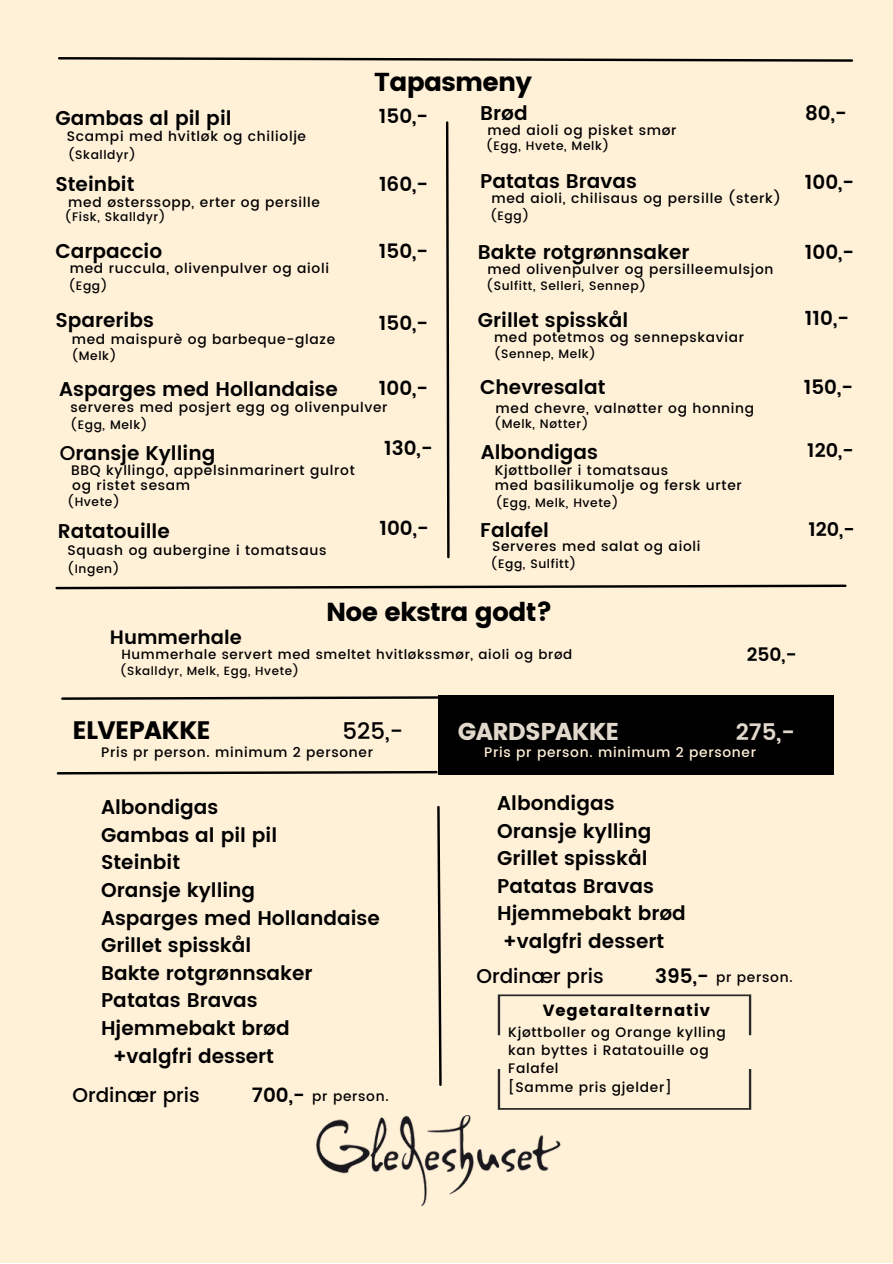
<style>
.page{position:relative;width:893px;height:1264px;background:#fff}
.page>*{position:absolute;margin:0;border:0;box-sizing:border-box;transform-origin:0 0}
.t1{font:25.95px "Poppins";letter-spacing:-.03em;color:#000}
.t2{font:25.2px "Poppins";letter-spacing:-.03em;color:#000}
.t3{font:24.3px "Poppins";letter-spacing:-.03em;color:#e0d8cb}
.t4{font:500 22.95px "Poppins";color:#000}
.t5{font:600 22.95px "Poppins";color:#e0d8cb}
.t6{font:600 19.95px/27.6px "Poppins";color:#000}
.t7{font:500 19.95px "Poppins";color:#000}
.t8{font:600 19.35px "Poppins";color:#000}
.t9{font:600 19.2px "Poppins";color:#000}
.t10{font:600 18.75px "Poppins";color:#000}
.t11{font:16.2px "Poppins";letter-spacing:.05em;color:#000}
.t12{font:500 13.8px/18.3px "Poppins";letter-spacing:.05em;color:#000}
.t13{font:500 13.8px "Poppins";letter-spacing:.05em;color:#fff0d8}
.t14{font:500 13.65px "Poppins";letter-spacing:.05em;color:#000}
.t15{font:500 13.35px "Poppins";letter-spacing:.05em;color:#000}
.t16{font:500 12.3px "Poppins";letter-spacing:.05em;color:#000}
.t17{font:500 12.15px "Poppins";letter-spacing:.05em;color:#000}
.t18{font:500 11.85px "Poppins";letter-spacing:.05em;color:#000}
.s1{font-weight:500}
.s2{font-weight:600;font-size:19.95px}
</style>
<div class="page">
<div style="left:0;top:0;width:892px;height:1262px;background:#fff0d8"></div>
<svg style="left:56px;top:770px;width:383px;height:5px"></svg>
<svg style="left:445px;top:121px;width:5px;height:438px"></svg>
<div style="left:438px;top:695px;width:395px;height:79px;background:#000"></div>
<img style="left:316px;top:1115px;width:245px;height:90px">
<svg style="left:58px;top:57px;width:796px;height:5px"></svg>
<svg style="left:55px;top:584px;width:792px;height:6px"></svg>
<svg style="left:61px;top:696px;width:377px;height:4px"></svg>
<svg style="left:437px;top:805px;width:5px;height:281px"></svg>
<svg style="left:497px;top:994px;width:254px;height:41px"></svg>
<svg style="left:497px;top:1069px;width:254px;height:40px"></svg>
<h3 class="t6" style="left:55px;top:104px;width:178px">Gambas al pil pil</h3>
<p class="t12" style="left:67px;top:127px;width:241px">Scampi med hvitløk og chiliolje</p>
<p class="t16" style="left:68px;top:147px;width:69px">(Skalldyr)</p>
<h3 class="t6" style="left:55px;top:171px;width:81px">Steinbit</h3>
<p class="t12" style="left:68px;top:193px;width:253px">med østerssopp, erter og persille</p>
<p class="t16" style="left:65px;top:210px;width:102px">(Fisk, Skalldyr)</p>
<h3 class="t6" style="left:55px;top:237px;width:108px">Carpaccio</h3>
<p class="t12" style="left:70px;top:259px;width:261px">med ruccula, olivenpulver og aioli</p>
<p class="t16" style="left:69px;top:278px;width:40px">(Egg)</p>
<h3 class="t6" style="left:55px;top:307px;width:100px">Spareribs</h3>
<p class="t12" style="left:72px;top:330px;width:265px">med maispurè og barbeque-glaze</p>
<p class="t16" style="left:72px;top:349px;width:46px">(Melk)</p>
<h1 class="t1" style="left:374px;top:67px;width:159px">Tapasmeny</h1>
<h3 class="t6" style="left:379px;top:103px;width:51px">150,-</h3>
<h3 class="t6" style="left:480px;top:99px;width:49px">Brød</h3>
<p class="t12" style="left:487px;top:121px;width:191px">med aioli og pisket smør</p>
<p class="t16" style="left:486px;top:138px;width:124px">(Egg, Hvete, Melk)</p>
<h3 class="t6" style="left:805px;top:99px;width:43px">80,-</h3>
<h3 class="t6" style="left:379px;top:171px;width:51px">160,-</h3>
<h3 class="t6" style="left:480px;top:167px;width:158px">Patatas Bravas</h3>
<p class="t12" style="left:491px;top:189px;width:291px">med aioli, chilisaus og persille (sterk)</p>
<p class="t16" style="left:490px;top:208px;width:40px">(Egg)</p>
<h3 class="t6" style="left:804px;top:168px;width:51px">100,-</h3>
<h3 class="t6" style="left:379px;top:237px;width:51px">150,-</h3>
<h3 class="t6" style="left:478px;top:238px;width:213px">Bakte rotgrønnsaker</h3>
<p class="t12" style="left:487px;top:260px;width:287px">med olivenpulver og persilleemulsjon</p>
<p class="t16" style="left:486px;top:278px;width:161px">(Sulfitt, Selleri, Sennep)</p>
<h3 class="t6" style="left:804px;top:238px;width:51px">100,-</h3>
<h3 class="t6" style="left:379px;top:309px;width:51px">150,-</h3>
<h3 class="t6" style="left:478px;top:307px;width:152px">Grillet spisskål</h3>
<p class="t14" style="left:494px;top:329px;width:251px">med potetmos og sennepskaviar</p>
<p class="t17" style="left:494px;top:347px;width:103px">(Sennep, Melk)</p>
<h3 class="t6" style="left:804px;top:304px;width:46px">110,-</h3>
<h3 class="t6" style="left:480px;top:373px;width:127px">Chevresalat</h3>
<p class="t12" style="left:495px;top:399px;width:260px">med chevre, valnøtter og honning</p>
<p class="t16" style="left:494px;top:417px;width:95px">(Melk, Nøtter)</p>
<h3 class="t6" style="left:379px;top:374px;width:51px">100,-</h3>
<h3 class="t6" style="left:803px;top:373px;width:51px">150,-</h3>
<h3 class="t6" style="left:59px;top:375px;width:280px">Asparges med Hollandaise</h3>
<p class="t12" style="left:71px;top:398px;width:318px">serveres med posjert egg og olivenpulver</p>
<p class="t16" style="left:71px;top:417px;width:78px">(Egg, Melk)</p>
<h3 class="t6" style="left:60px;top:439px;width:157px"><span class="s1">O</span>ransje Kylling</h3>
<p class="t12" style="left:71px;top:461px;width:285px">BBQ kyllingo, appelsinmarinert gulrot</p>
<p class="t16" style="left:67px;top:494px;width:54px">(Hvete)</p>
<p class="t12" style="left:72px;top:476px;width:119px">og ristet sesam</p>
<h3 class="t6" style="left:58px;top:517px;width:113px">Ratatouille</h3>
<p class="t12" style="left:67px;top:541px;width:260px">Squash og aubergine i tomatsaus</p>
<p class="t16" style="left:67px;top:562px;width:53px">(Ingen)</p>
<h3 class="t6" style="left:384px;top:435px;width:50px">130,-</h3>
<h3 class="t6" style="left:480px;top:438px;width:119px">Albondigas</h3>
<p class="t12" style="left:494px;top:476px;width:249px">med basilikumolje og fersk urter</p>
<p class="t16" style="left:495px;top:496px;width:124px">(Egg, Melk, Hvete)</p>
<p class="t12" style="left:494px;top:461px;width:175px">Kjøttboller i tomatsaus</p>
<h3 class="t9" style="left:807px;top:438px;width:48px">120,-</h3>
<h3 class="t6" style="left:379px;top:514px;width:51px">100,-</h3>
<h3 class="t9" style="left:808px;top:518px;width:48px">120,-</h3>
<h3 class="t6" style="left:480px;top:516px;width:70px">Falafel</h3>
<p class="t12" style="left:492px;top:537px;width:210px">Serveres med salat og aioli</p>
<p class="t16" style="left:491px;top:557px;width:87px">(Egg, Sulfitt)</p>
<h1 class="t1" style="left:326px;top:596px;width:228px">Noe ekstra godt?</h1>
<h3 class="t8" style="left:110px;top:626px;width:133px">Hummerhale</h3>
<p class="t15" style="left:121px;top:646px;width:452px">Hummerhale servert med smeltet hvitløkssmør, aioli og brød</p>
<p class="t18" style="left:120px;top:664px;width:180px">(Skalldyr, Melk, Egg, Hvete)</p>
<h3 class="t10" style="left:746px;top:643px;width:51px">250,-</h3>
<h2 class="t2" style="left:72px;top:715px;width:140px">ELVEPAKKE</h2>
<h3 class="t3" style="left:458px;top:717px;width:163px">GARDSPAKKE</h3>
<h3 class="t4" style="left:342px;top:717px;width:62px">525,-</h3>
<h3 class="t5" style="left:735px;top:718px;width:61px">275,-</h3>
<p class="t12" style="left:101px;top:742px;width:273px">Pris pr person. minimum 2 personer</p>
<h3 class="t6" style="left:101px;top:793px;width:119px">Albondigas</h3>
<h3 class="t6" style="left:101px;top:821px;width:178px">Gambas al pil pil</h3>
<h3 class="t6" style="left:101px;top:848px;width:81px">Steinbit</h3>
<h3 class="t6" style="left:101px;top:876px;width:156px">Oransje kylling</h3>
<h3 class="t6" style="left:101px;top:903px;width:280px">Asparges med Hollandaise</h3>
<h3 class="t6" style="left:101px;top:931px;width:152px">Grillet spisskål</h3>
<h3 class="t6" style="left:101px;top:959px;width:213px">Bakte rotgrønnsaker</h3>
<h3 class="t6" style="left:101px;top:986px;width:158px">Patatas Bravas</h3>
<h3 class="t6" style="left:101px;top:1014px;width:190px">Hjemmebakt brød</h3>
<h3 class="t6" style="left:113px;top:1041px;width:163px">+valgfri dessert</h3>
<h3 class="t7" style="left:72px;top:1083px;width:129px">Ordinær pris</h3>
<p class="t12" style="left:252px;top:1086px;width:138px"><span class="s2">700,-</span> pr person.</p>
<p class="t13" style="left:484px;top:744px;width:273px">Pris pr person. minimum 2 personer</p>
<h3 class="t6" style="left:497px;top:789px;width:190px">Albondigas<br>Oransje kylling<br>Grillet spisskål<br>Patatas Bravas<br>Hjemmebakt brød +valgfri dessert</h3>
<h3 class="t7" style="left:476px;top:964px;width:129px">Ordinær pris</h3>
<p class="t12" style="left:655px;top:967px;width:139px"><span class="s2">395,-</span> pr person.</p>
<p class="t11" style="left:543px;top:1000px;width:168px">Vegetaralternativ</p>
<p class="t12" style="left:508px;top:1022px;width:219px">Kjøttboller og Orange kylling kan byttes i Ratatouille og<br>Falafel<br>[Samme pris gjelder]</p>
</div>
